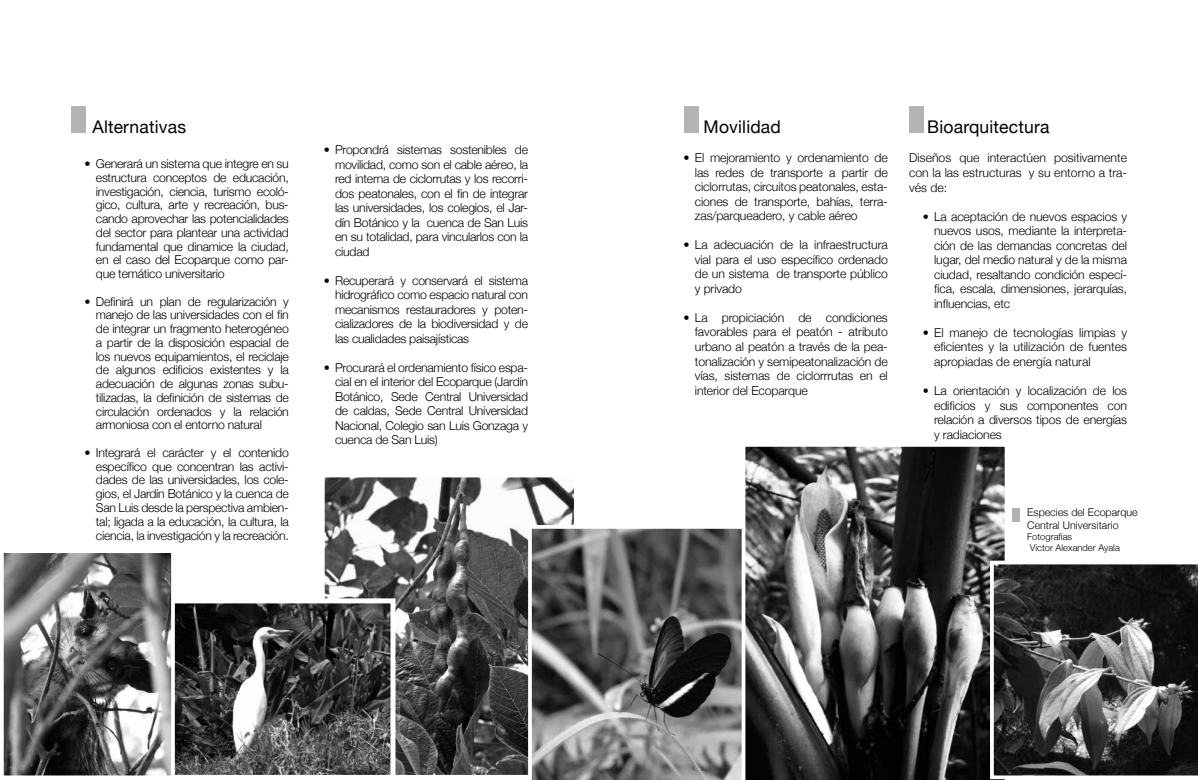
<style>
.page{position:relative;width:1198px;height:780px;background:#fff}
.page>*{position:absolute;margin:0;border:0;box-sizing:border-box;transform-origin:0 0}
.t1{font:17.5px "Helvetica Neue";letter-spacing:.01em;color:#000}
.t2{font:300 12.25px/14.5px "Helvetica Neue";letter-spacing:-.01em;color:#000;text-align:justify}
.t3{font:300 10.62px/12.8px "Helvetica Neue";color:#000}
.t4{font:300 9.38px/11.2px "Helvetica Neue";color:#000}
</style>
<div class="page">
<div style="left:683px;top:106px;width:15px;height:27px;background:#b1b3b4"></div>
<div style="left:909px;top:106px;width:15px;height:27px;background:#b1b3b4"></div>
<div style="left:71px;top:106px;width:15px;height:27px;background:#b1b3b4"></div>
<img style="left:326px;top:478px;width:247px;height:295px">
<div style="left:321px;top:473px;width:257px;height:305px;border:4px solid #fff"></div>
<img style="left:175px;top:604px;width:214px;height:169px">
<div style="left:129px;top:598px;width:266px;height:181px;border:5px solid #fff"></div>
<img style="left:5px;top:554px;width:165px;height:220px">
<div style="left:0;top:549px;width:175px;height:230px;border:4px solid #fff"></div>
<svg style="left:528px;top:525px;width:213px;height:255px;background:#6b6b6b"></svg>
<svg style="left:741px;top:446px;width:264px;height:334px;background:#565656"></svg>
<svg style="left:990px;top:560px;width:208px;height:219px;background:#484848"></svg>
<div style="left:1012px;top:508px;width:8px;height:14px;background:#b1b3b4"></div>
<h1 class="t1" style="left:92px;top:116px;width:95px">Alternativas</h1>
<p class="t2" style="left:96px;top:156px;width:194px;line-height:13.8px;text-indent:-11px">• Generará un sistema que integre en su estructura conceptos de educación, investigación, ciencia, turismo ecoló&shy;gico, cultura, arte y recreación, bus&shy;cando aprovechar las potencialidades del sector para plantear una actividad fundamental que dinamice la ciudad, en el caso del Ecoparque como par&shy;que temático universitario</p>
<p class="t2" style="left:96px;top:294px;width:194px;line-height:13.8px;text-indent:-11px">• Definirá un plan de regularización y manejo de las universidades con el fin de integrar un fragmento heterogéneo a partir de la disposición espacial de los nuevos equipamientos, el reciclaje de algunos edificios existentes y la adecuación de algunas zonas subu&shy;tilizadas, la definición de sistemas de circulación ordenados y la relación armoniosa con el entorno natural</p>
<p class="t2" style="left:96px;top:445px;width:194px;line-height:13.9px;text-indent:-11px">• Integrará el carácter y el contenido específico que concentran las activi&shy;dades de las universidades, los cole&shy;gios, el Jardín Botánico y la cuenca de San Luis desde la perspectiva ambien&shy;tal; ligada a la educación, la cultura, la ciencia, la investigación y la recreación.</p>
<p class="t2" style="left:335px;top:142px;width:194px;text-indent:-11px">• Propondrá sistemas sostenibles de movilidad, como son el cable aéreo, la red interna de ciclorrutas y los recorri&shy;dos peatonales, con el fin de integrar las universidades, los colegios, el Jar&shy;dín Botánico y la cuenca de San Luis en su totalidad, para vincularlos con la ciudad</p>
<p class="t2" style="left:335px;top:273px;width:194px;text-indent:-11px">• Recuperará y conservará el sistema hidrográfico como espacio natural con mecanismos restauradores y poten&shy;cializadores de la biodiversidad y de las cualidades paisajísticas</p>
<p class="t2" style="left:335px;top:360px;width:194px;text-indent:-11px">• Procurará el ordenamiento físico espa&shy;cial en el interior del Ecoparque (Jardín Botánico, Sede Central Universidad de caldas, Sede Central Universidad Nacional, Colegio san Luis Gonzaga y cuenca de San Luis)</p>
<h1 class="t1" style="left:703px;top:116px;width:79px">Movilidad</h1>
<p class="t2" style="left:695px;top:150px;width:194px;text-indent:-11px">• El mejoramiento y ordenamiento de las redes de transporte a partir de ciclorrutas, circuitos peatonales, esta&shy;ciones de transporte, bahías, terra&shy;zas/parqueadero, y cable aéreo</p>
<p class="t2" style="left:695px;top:237px;width:194px;text-indent:-11px">• La adecuación de la infraestructura vial para el uso específico ordenado de un sistema de transporte público y privado</p>
<p class="t2" style="left:695px;top:310px;width:194px;text-indent:-11px">• La propiciación de condiciones favorables para el peatón - atributo urbano al peatón a través de la pea&shy;tonalización y semipeatonalización de vías, sistemas de ciclorrrutas en el interior del Ecoparque</p>
<h1 class="t1" style="left:927px;top:116px;width:124px">Bioarquitectura</h1>
<p class="t2" style="left:909px;top:150px;width:219px">Diseños que interactúen positivamente con la las estructuras y su entorno a tra&shy;vés de:</p>
<p class="t2" style="left:934px;top:209px;width:194px;text-indent:-11px">• La aceptación de nuevos espacios y nuevos usos, mediante la interpreta&shy;ción de las demandas concretas del lugar, del medio natural y de la misma ciudad, resaltando condición especí&shy;fica, escala, dimensiones, jerarquías, influencias, etc</p>
<p class="t2" style="left:934px;top:325px;width:194px;text-indent:-11px">• El manejo de tecnologías limpias y eficientes y la utilización de fuentes apropiadas de energía natural</p>
<p class="t2" style="left:934px;top:383px;width:194px;text-indent:-11px">• La orientación y localización de los edificios y sus componentes con relación a diversos tipos de energías y radiaciones</p>
<p class="t3" style="left:1027px;top:505px;width:112px">Especies del Ecoparque<br>Central Universitario</p>
<p class="t4" style="left:1027px;top:531px;width:94px">Fotografias<br>Victor Alexander Ayala</p>
</div>
